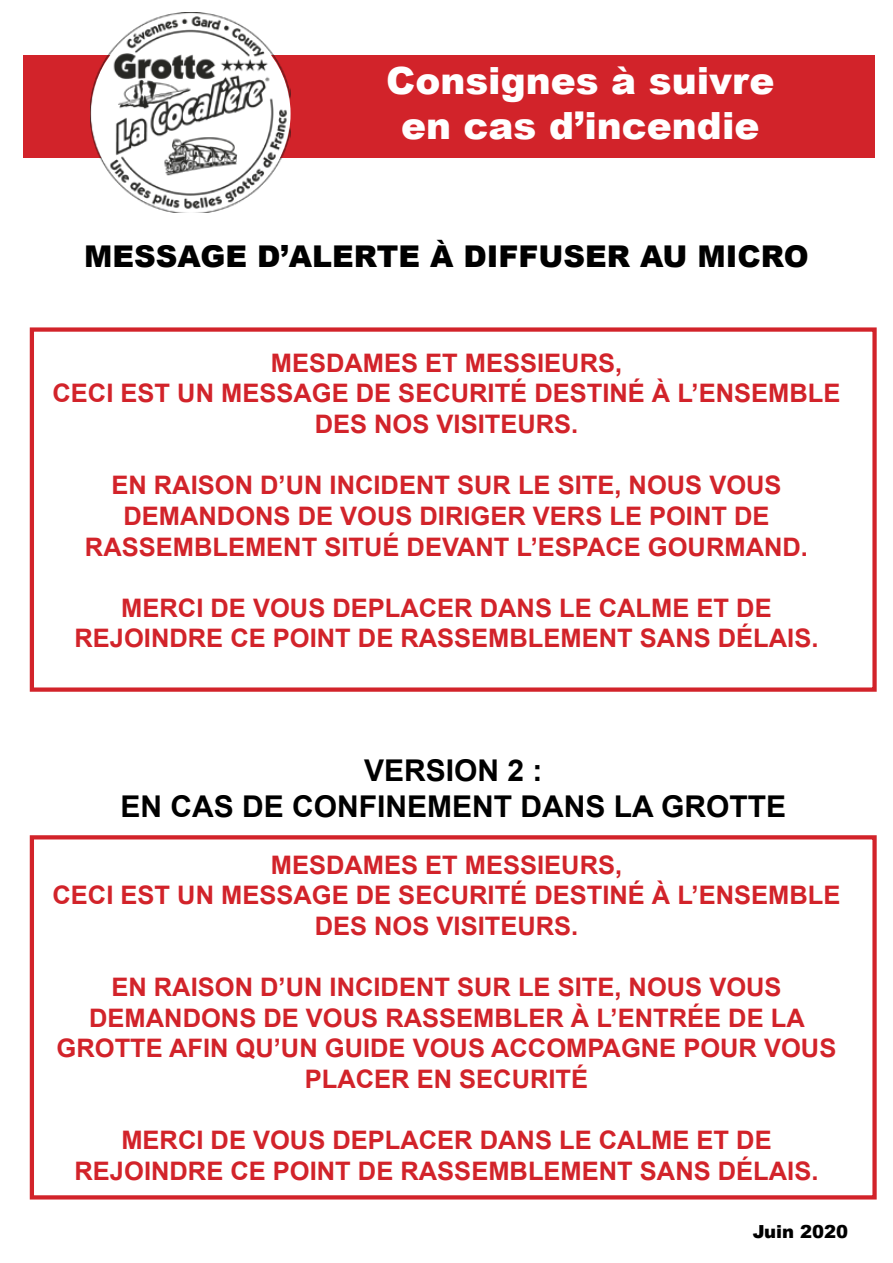
<style>
.page{position:relative;width:893px;height:1263px;background:#fff}
.page>*{position:absolute;margin:0;border:0;box-sizing:border-box;transform-origin:0 0}
.t1{font:900 37.5px/45px "Arial";color:#fff;text-align:center}
.t2{font:700 30px/36px "Arial";color:#000;text-align:center}
.t3{font:900 30px "Arial";color:#000}
.t4{font:700 25.5px/30.6px "Arial";color:#d2232a;text-align:center}
.t5{font:900 18px "Arial";color:#000}
</style>
<div class="page">
<div style="left:23px;top:55px;width:851px;height:103px;background:#d2232a"></div>
<img style="left:91px;top:13px;width:200px;height:200px">
<div style="left:30px;top:327px;width:847px;height:365px;border:4px solid #d2232a"></div>
<div style="left:30px;top:835px;width:847px;height:364px;border:4px solid #d2232a"></div>
<h1 class="t1" style="left:386px;top:57px;width:390px">Consignes à suivre en cas d’incendie</h1>
<p class="t3" style="left:84px;top:235px;width:726px">message d’alerte à diffuser au micro</p>
<p class="t4" style="left:53px;top:348px;width:789px">MESDAMES ET MESSIEURS,<br>CECI EST UN MESSAGE DE SECURITÉ DESTINÉ À L’ENSEMBLE<br>DES NOS VISITEURS.</p>
<p class="t4" style="left:85px;top:471px;width:725px">EN RAISON D’UN INCIDENT SUR LE SITE, NOUS VOUS<br>DEMANDONS DE VOUS DIRIGER VERS LE POINT DE<br>RASSEMBLEMENT SITUÉ DEVANT L’ESPACE GOURMAND.</p>
<p class="t4" style="left:75px;top:593px;width:745px">MERCI DE VOUS DEPLACER DANS LE CALME ET DE<br>REJOINDRE CE POINT DE RASSEMBLEMENT SANS DÉLAIS.</p>
<p class="t2" style="left:120px;top:753px;width:667px">VERSION 2 :<br>EN CAS DE CONFINEMENT DANS LA GROTTE</p>
<p class="t4" style="left:53px;top:850px;width:789px">MESDAMES ET MESSIEURS,<br>CECI EST UN MESSAGE DE SECURITÉ DESTINÉ À L’ENSEMBLE<br>DES NOS VISITEURS.</p>
<p class="t4" style="left:57px;top:973px;width:781px">EN RAISON D’UN INCIDENT SUR LE SITE, NOUS VOUS DEMANDONS DE VOUS RASSEMBLER À L’ENTRÉE DE LA GROTTE AFIN QU’UN GUIDE VOUS ACCOMPAGNE POUR VOUS PLACER EN SECURITÉ</p>
<p class="t4" style="left:75px;top:1126px;width:745px">MERCI DE VOUS DEPLACER DANS LE CALME ET DE<br>REJOINDRE CE POINT DE RASSEMBLEMENT SANS DÉLAIS.</p>
<p class="t5" style="left:753px;top:1219px;width:97px">Juin 2020</p>
</div>
